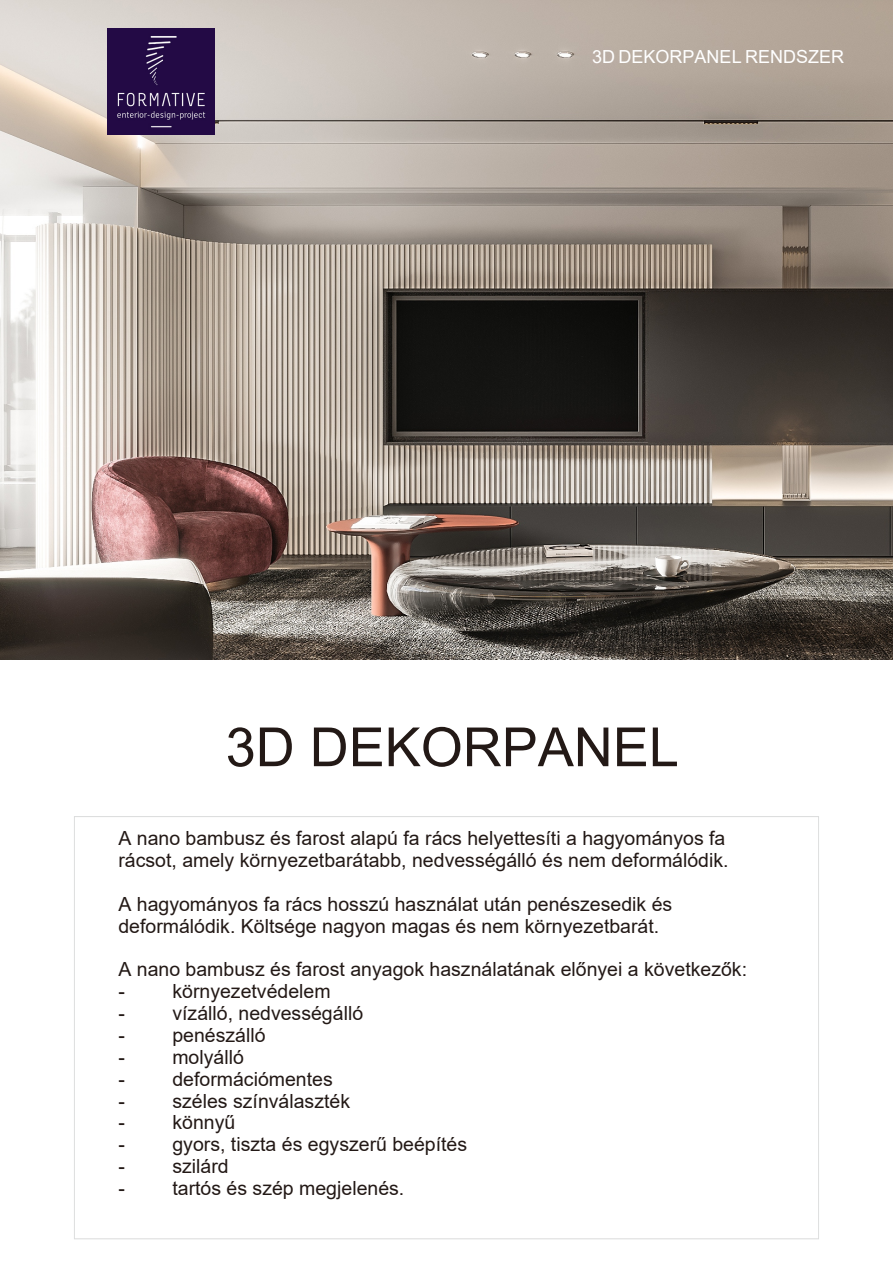
<style>
.page{position:relative;width:893px;height:1263px;background:#fff}
.page>*{position:absolute;margin:0;border:0;box-sizing:border-box;transform-origin:0 0}
.t1{font:54px "Arial";color:#231916}
.t2{font:19.5px/21.9px "Arial";color:#231916}
.t3{font:18px "Arial";color:#fff}
</style>
<div class="page">
<img style="left:0;top:0;width:893px;height:659px">
<img style="left:108px;top:28px;width:106px;height:106px">
<p class="t3" style="left:592px;top:44px;width:254px">3D DEKORPANEL RENDSZER</p>
<h1 class="t1" style="left:226px;top:710px;width:455px">3D DEKORPANEL</h1>
<p class="t2" style="left:118px;top:827px;width:612px">A nano bambusz és farost alapú fa rács helyettesíti a hagyományos fa rácsot, amely környezetbarátabb, nedvességálló és nem deformálódik.</p>
<p class="t2" style="left:118px;top:893px;width:555px">A hagyományos fa rács hosszú használat után penészesedik és deformálódik. Költsége nagyon magas és nem környezetbarát.</p>
<p class="t2" style="left:118px;top:958px;width:630px">A nano bambusz és farost anyagok használatának előnyei a következők: -</p>
<p class="t2" style="left:172px;top:980px;width:160px">környezetvédelem</p>
<p class="t2" style="left:118px;top:1002px;width:8px">-</p>
<p class="t2" style="left:172px;top:1002px;width:192px">vízálló, nedvességálló</p>
<p class="t2" style="left:118px;top:1024px;width:8px">-</p>
<p class="t2" style="left:172px;top:1024px;width:95px">penészálló</p>
<p class="t2" style="left:118px;top:1046px;width:8px">-</p>
<p class="t2" style="left:172px;top:1046px;width:73px">molyálló</p>
<p class="t2" style="left:118px;top:1068px;width:8px">-</p>
<p class="t2" style="left:172px;top:1068px;width:162px">deformációmentes</p>
<p class="t2" style="left:118px;top:1090px;width:8px">-</p>
<p class="t2" style="left:172px;top:1090px;width:179px">széles színválaszték</p>
<p class="t2" style="left:118px;top:1111px;width:8px">-</p>
<p class="t2" style="left:172px;top:1111px;width:64px">könnyű</p>
<p class="t2" style="left:118px;top:1133px;width:8px">-</p>
<p class="t2" style="left:172px;top:1133px;width:296px">gyors, tiszta és egyszerű beépítés</p>
<p class="t2" style="left:118px;top:1155px;width:8px">-</p>
<p class="t2" style="left:172px;top:1155px;width:58px">szilárd</p>
<p class="t2" style="left:118px;top:1177px;width:8px">-</p>
<p class="t2" style="left:172px;top:1177px;width:233px">tartós és szép megjelenés.</p>
</div>
